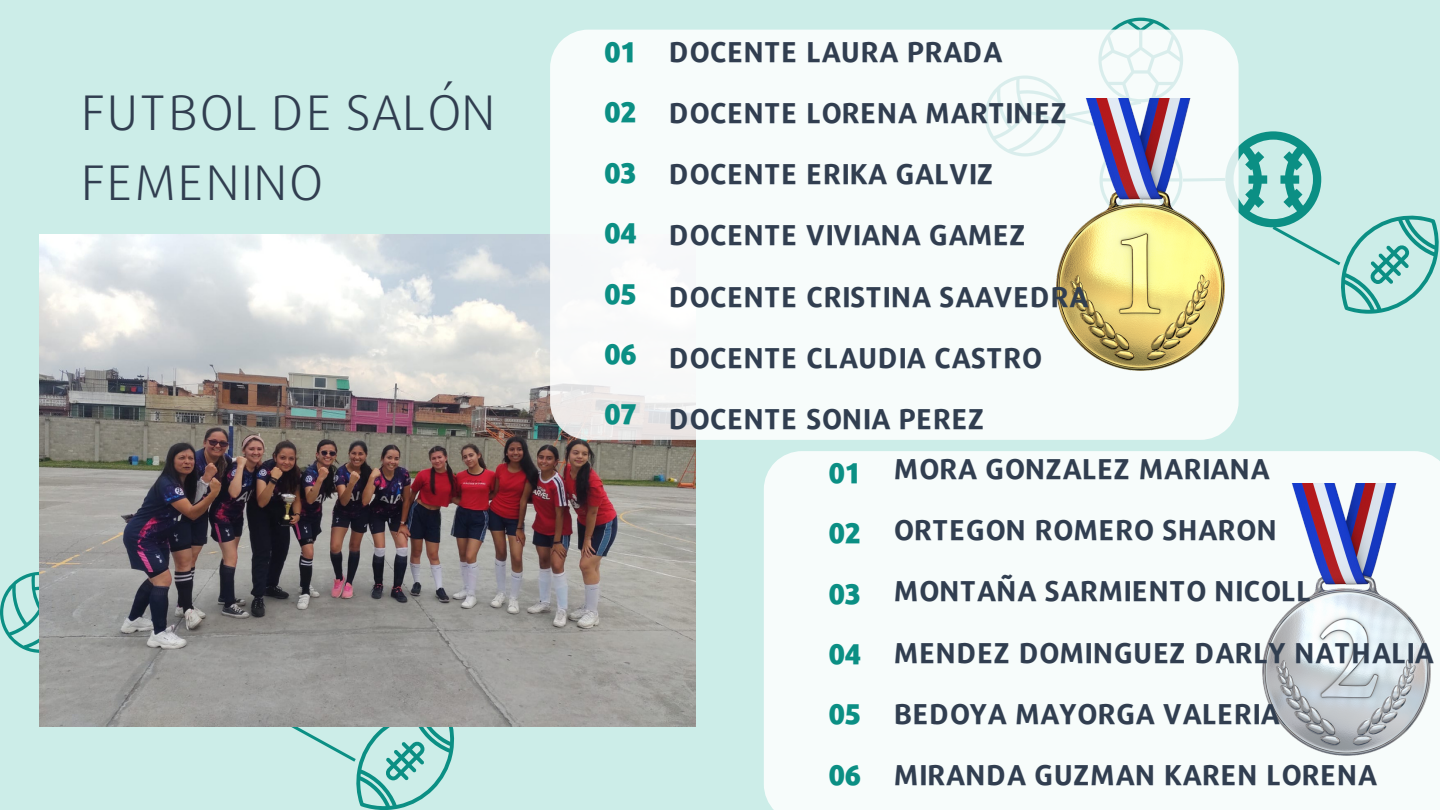
<style>
.page{position:relative;width:1440px;height:810px;background:#ccede8}
.page>*{position:absolute;margin:0;border:0;box-sizing:border-box;transform-origin:0 0}
.t1{font:300 50px/69.8px "Repo";color:#313e50}
.t2{font:700 28.5px/61.3px "Repo";color:#313e50}
.t3{font:900 28.1px/60.4px "Repo";color:#0b8f84;text-align:justify}
</style>
<div class="page">
<svg style="left:985px;top:18px;width:454px;height:296px"></svg>
<svg style="left:0;top:571px;width:455px;height:239px"></svg>
<img style="left:39px;top:235px;width:656px;height:492px">
<div style="left:550px;top:30px;width:689px;height:410px;background:#f7fcfb"></div>
<div style="left:764px;top:451px;width:676px;height:359px;background:#f7fcfb"></div>
<img style="left:1263px;top:483px;width:168px;height:272px">
<img style="left:1056px;top:99px;width:168px;height:272px">
<h1 class="t1" style="left:81px;top:76px;width:418px">FUTBOL DE SALÓN<br>FEMENINO</h1>
<p class="t3" style="left:604px;top:21px;width:33px">01<br>02<br>03<br>04<br>05<br>06<br>07</p>
<p class="t2" style="left:669px;top:20px;width:421px">DOCENTE LAURA PRADA<br>DOCENTE LORENA MARTINEZ<br>DOCENTE ERIKA GALVIZ<br>DOCENTE VIVIANA GAMEZ<br>DOCENTE CRISTINA SAAVEDRA<br>DOCENTE CLAUDIA CASTRO<br>DOCENTE SONIA PEREZ</p>
<p class="t3" style="left:829px;top:441px;width:33px">01<br>02<br>03<br>04<br>05<br>06</p>
<p class="t2" style="left:894px;top:437px;width:542px">MORA GONZALEZ MARIANA<br>ORTEGON ROMERO SHARON<br>MONTAÑA SARMIENTO NICOLL<br>MENDEZ DOMINGUEZ DARLY NATHALIA<br>BEDOYA MAYORGA VALERIA<br>MIRANDA GUZMAN KAREN LORENA</p>
</div>
